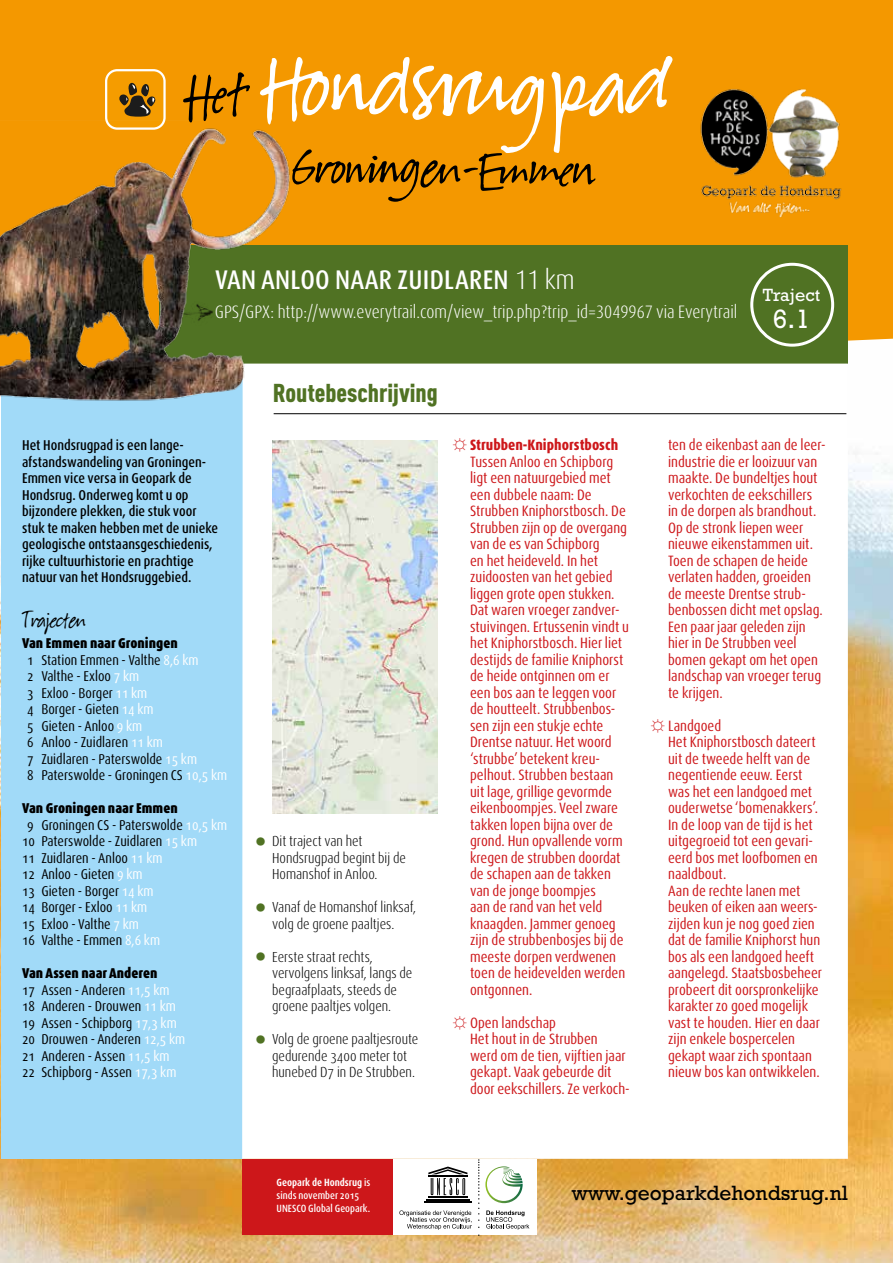
<style>
.page{position:relative;width:893px;height:1263px;background:#fff}
.page>*{position:absolute;margin:0;border:0;box-sizing:border-box;transform-origin:0 0}
.t1{font:117.45px "Suomi Hand Script";color:#fff}
.t2{font:62.25px "Suomi Hand Script";color:#000}
.t3{font:500 condensed 27px "Dax Pro";letter-spacing:.01em;color:#fff}
.t4{font:27px "Rockwell Std";color:#fff}
.t5{font:26.25px "Suomi Hand Script";color:#000}
.t6{font:900 25.5px "DIN Cond";color:#507223}
.t7{font:21px "Rockwell Std";color:#000}
.t8{font:300 condensed 18px "Dax Pro";color:#fff}
.t9{font:18px "Rockwell Std";color:#fff}
.t10{font:condensed 15px/16.5px "Dax Pro";color:#cd171a}
.t11{font:300 condensed 14.55px/16.5px "Dax Pro";color:#000}
.t12{font:condensed 14.25px/16.5px "Dax Pro";color:#000}
.t13{font:500 condensed 14.25px/16.5px "Dax Pro";color:#000}
.t14{font:900 condensed 14.25px "Dax Pro";color:#000}
.t15{font:500 condensed 10.5px/12.9px "Dax Pro";color:#fff}
.s1{font-size:72.15px;color:#000}
.s2{font-weight:300}
.s3{font-weight:900}
.s4{color:#fff}
.s5{font-family:"DIN Cond";font-weight:900;font-stretch:normal;font-size:25.5px;color:#507223}
.s6{font-weight:700}
.s7{font-family:"Arial Narrow";font-stretch:normal}
.s8{font-weight:800}
</style>
<div class="page">
<img style="left:0;top:453px;width:893px;height:810px">
<div style="left:0;top:0;width:893px;height:341px;background:#f49800"></div>
<div style="left:382px;top:1159px;width:154px;height:75px;background:#fff"></div>
<svg style="left:478px;top:1159px;width:1px;height:69px"></svg>
<hr style="left:428px;top:1196px;width:39px;height:2px;background:#000">
<hr style="left:426px;top:1199px;width:44px;height:1px;background:#000">
<hr style="left:424px;top:1201px;width:48px;height:2px;background:#000">
<svg style="left:428px;top:1166px;width:39px;height:29px"></svg>
<svg style="left:486px;top:1210px;width:43px;height:20px"></svg>
<svg style="left:485px;top:1166px;width:38px;height:37px"></svg>
<svg style="left:399px;top:1210px;width:73px;height:20px"></svg>
<div style="left:242px;top:1159px;width:150px;height:63px;background:#cd171a"></div>
<div style="left:242px;top:1197px;width:150px;height:37px;background:#cd171a"></div>
<div style="left:159px;top:245px;width:689px;height:119px;background:#507223"></div>
<img style="left:692px;top:84px;width:156px;height:133px">
<div style="left:106px;top:70px;width:59px;height:59px;background:#f59c00;border-radius:11px"></div>
<div style="left:105px;top:69px;width:61px;height:61px;border:2px solid #fff;border-radius:11px"></div>
<svg style="left:119px;top:82px;width:37px;height:35px"></svg>
<div style="left:1px;top:377px;width:241px;height:72px;background:#a1daf8"></div>
<div style="left:1px;top:426px;width:241px;height:172px;background:#a1daf8"></div>
<div style="left:1px;top:591px;width:241px;height:40px;background:#a1daf8"></div>
<div style="left:1px;top:624px;width:241px;height:40px;background:#a1daf8"></div>
<div style="left:1px;top:657px;width:241px;height:40px;background:#a1daf8"></div>
<div style="left:1px;top:690px;width:241px;height:40px;background:#a1daf8"></div>
<div style="left:1px;top:723px;width:241px;height:40px;background:#a1daf8"></div>
<div style="left:1px;top:756px;width:241px;height:40px;background:#a1daf8"></div>
<div style="left:1px;top:789px;width:241px;height:40px;background:#a1daf8"></div>
<div style="left:1px;top:822px;width:241px;height:40px;background:#a1daf8"></div>
<div style="left:1px;top:855px;width:241px;height:40px;background:#a1daf8"></div>
<div style="left:1px;top:888px;width:241px;height:40px;background:#a1daf8"></div>
<div style="left:1px;top:921px;width:241px;height:40px;background:#a1daf8"></div>
<div style="left:1px;top:954px;width:241px;height:40px;background:#a1daf8"></div>
<div style="left:1px;top:987px;width:241px;height:40px;background:#a1daf8"></div>
<div style="left:1px;top:1020px;width:241px;height:40px;background:#a1daf8"></div>
<div style="left:1px;top:1053px;width:241px;height:40px;background:#a1daf8"></div>
<div style="left:1px;top:1086px;width:241px;height:40px;background:#a1daf8"></div>
<div style="left:1px;top:1119px;width:241px;height:40px;background:#a1daf8"></div>
<svg style="left:242px;top:408px;width:606px;height:751px"></svg>
<hr style="left:274px;top:413px;width:572px;height:1px;background:#000">
<img style="left:0;top:121px;width:297px;height:287px">
<img style="left:272px;top:440px;width:166px;height:373px">
<div style="left:750px;top:263px;width:84px;height:84px;border:3px solid #fff;border-radius:50%"></div>
<h1 class="t1" style="left:187px;top:25px;width:485px"><span class="s1">Het</span> Hondsrugpad</h1>
<h2 class="t2" style="left:293px;top:136px;width:303px">Groningen-Emmen</h2>
<h3 class="t3" style="left:215px;top:263px;width:361px">VAN ANLOO NAAR ZUIDLAREN <span class="s2">11 km</span></h3>
<p class="t8" style="left:215px;top:300px;width:524px">GPS/GPX: http://www.everytrail.com/view_trip.php?trip_id=3049967 via Everytrail</p>
<h3 class="t6" style="left:273px;top:377px;width:166px">Routebeschrijving</h3>
<p class="t9" style="left:763px;top:285px;width:59px">Traject</p>
<h3 class="t4" style="left:773px;top:303px;width:39px">6.1</h3>
<p class="t13" style="left:22px;top:437px;width:198px">Het Hondsrugpad is een lange&shy;afstandswandeling van Groningen-Emmen vice versa in Geopark de Hondsrug. Onderweg komt u op bijzondere plekken, die stuk voor stuk te maken hebben met de unieke geologische ontstaansgeschiedenis, rijke cultuurhistorie en prachtige natuur van het Hondsruggebied.</p>
<h3 class="t5" style="left:22px;top:606px;width:65px">Trajecten</h3>
<p class="t12" style="left:27px;top:635px;width:201px;text-indent:-5px"><span class="s3">Van Emmen naar Groningen<br></span>1 Station Emmen - Valthe <span class="s4">8,6 km<br></span>2 Valthe - Exloo <span class="s4">7 km<br></span>3 Exloo - Borger <span class="s4">11 km<br></span>4 Borger - Gieten <span class="s4">14 km<br></span>5 Gieten - Anloo <span class="s4">9 km<br></span>6 Anloo - Zuidlaren <span class="s4">11 km<br></span>7 Zuidlaren - Paterswolde <span class="s4">15 km<br></span>8 Paterswolde - Groningen CS <span class="s4">10,5 km</span></p>
<p class="t14" style="left:22px;top:799px;width:157px">Van Groningen naar Emmen</p>
<p class="t12" style="left:27px;top:816px;width:201px">9 Groningen CS - Paterswolde <span class="s4">10,5 km</span></p>
<p class="t12" style="left:22px;top:833px;width:177px">10 Paterswolde - Zuidlaren <span class="s4">15 km</span></p>
<p class="t12" style="left:22px;top:849px;width:142px">11 Zuidlaren - Anloo <span class="s4">11 km</span></p>
<p class="t12" style="left:22px;top:866px;width:122px">12 Anloo - Gieten <span class="s4">9 km</span></p>
<p class="t12" style="left:22px;top:882px;width:133px">13 Gieten - Borger <span class="s4">14 km</span></p>
<p class="t12" style="left:22px;top:899px;width:127px">14 Borger - Exloo <span class="s4">11 km</span></p>
<p class="t12" style="left:22px;top:915px;width:118px">15 Exloo - Valthe <span class="s4">7 km</span></p>
<p class="t12" style="left:22px;top:932px;width:140px">16 Valthe - Emmen <span class="s4">8,6 km</span></p>
<p class="t12" style="left:22px;top:965px;width:165px"><span class="s3">Van Assen naar Anderen<br></span>17 Assen - Anderen <span class="s4">11,5 km<br></span>18 Anderen - Drouwen <span class="s4">11 km<br></span>19 Assen - Schipborg <span class="s4">17,3 km<br></span>20 Drouwen - Anderen <span class="s4">12,5 km<br></span>21 Anderen - Assen <span class="s4">11,5 km<br></span>22 Schipborg - Assen <span class="s4">17,3 km</span></p>
<p class="t11" style="left:272px;top:833px;width:135px;text-indent:-17px"><span class="s5">•</span> Dit traject van het<br>Hondsrugpad begint bij de<br>Homanshof in Anloo.</p>
<p class="t11" style="left:255px;top:899px;width:162px;text-align:center"><span class="s5">•</span> Vanaf de Homanshof linksaf, volg de groene paaltjes.</p>
<p class="t11" style="left:272px;top:948px;width:142px;text-indent:-17px"><span class="s5">•</span> Eerste straat rechts, vervolgens linksaf, langs de begraafplaats, steeds de groene paaltjes volgen.</p>
<p class="t11" style="left:272px;top:1031px;width:148px;text-indent:-17px"><span class="s5">•</span> Volg de groene paaltjesroute gedurende 3400 meter tot hunebed D7 in De Strubben.</p>
<p class="t15" style="left:277px;top:1176px;width:95px"><span class="s6">Geopark de Hondsrug</span> is sinds november 2015<br>UNESCO Global Geopark.</p>
<p class="t10" style="left:470px;top:437px;width:160px;text-indent:-17px"><span class="s7">☼</span> <span class="s8">Strubben-Kniphorstbosch<br></span>Tussen Anloo en Schipborg ligt een natuurgebied met een dubbele naam: De<br>Strubben Kniphorstbosch. De<br>Strubben zijn op de overgang van de es van Schipborg<br>en het heideveld. In het zuidoosten van het gebied liggen grote open stukken.<br>Dat waren vroeger zandver&shy;stuivingen. Ertussenin vindt u het Kniphorstbosch. Hier liet destijds de familie Kniphorst de heide ontginnen om er een bos aan te leggen voor de houtteelt. Strubbenbos&shy;sen zijn een stukje echte<br>Drentse natuur. Het woord ‘strubbe’ betekent kreu&shy;pelhout. Strubben bestaan uit lage, grillige gevormde eikenboompjes. Veel zware takken lopen bijna over de grond. Hun opvallende vorm kregen de strubben doordat de schapen aan de takken van de jonge boompjes<br>aan de rand van het veld knaagden. Jammer genoeg zijn de strubbenbosjes bij de meeste dorpen verdwenen toen de heidevelden werden ontgonnen.</p>
<p class="t10" style="left:470px;top:1014px;width:161px;text-indent:-17px"><span class="s7">☼</span> Open landschap<br>Het hout in de Strubben<br>werd om de tien, vijftien jaar gekapt. Vaak gebeurde dit door eekschillers. Ze verkoch-</p>
<p class="t10" style="left:668px;top:437px;width:159px">ten de eikenbast aan de leer&shy;industrie die er looizuur van maakte. De bundeltjes hout verkochten de eekschillers in de dorpen als brandhout.<br>Op de stronk liepen weer nieuwe eikenstammen uit.<br>Toen de schapen de heide verlaten hadden, groeiden de meeste Drentse strub&shy;benbossen dicht met opslag.<br>Een paar jaar geleden zijn hier in De Strubben veel bomen gekapt om het open landschap van vroeger terug te krijgen.</p>
<p class="t10" style="left:668px;top:717px;width:156px;text-indent:-17px"><span class="s7">☼</span> Landgoed<br>Het Kniphorstbosch dateert uit de tweede helft van de negentiende eeuw. Eerst was het een landgoed met ouderwetse ‘bomenakkers’.<br>In de loop van de tijd is het uitgegroeid tot een gevari&shy;eerd bos met loofbomen en naaldbout.<br>Aan de rechte lanen met beuken of eiken aan weers&shy;zijden kun je nog goed zien dat de familie Kniphorst hun bos als een landgoed heeft aangelegd. Staatsbosbeheer probeert dit oorspronkelijke karakter zo goed mogelijk vast te houden. Hier en daar zijn enkele bospercelen gekapt waar zich spontaan nieuw bos kan ontwikkelen.</p>
<h3 class="t7" style="left:572px;top:1181px;width:277px">www.geoparkdehondsrug.nl</h3>
</div>
